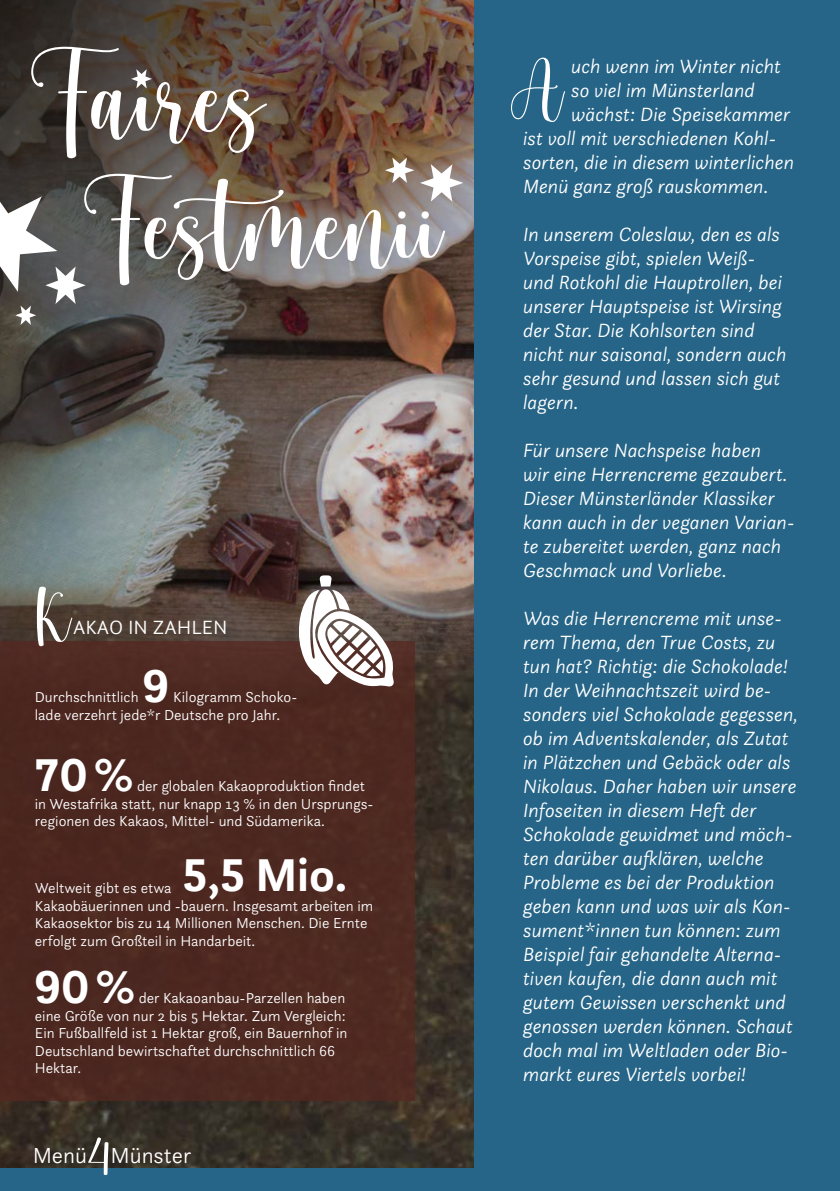
<style>
.page{position:relative;width:840px;height:1191px;background:#fff}
.page>*{position:absolute;margin:0;border:0;box-sizing:border-box;transform-origin:0 0}
.t1{font:141.2px "hellohoney Personal Use";color:#fff}
.t2{font:78.4px "hellohoney Personal Use";color:#fff}
.t3{font:65px "hellohoney Personal Use";color:#fff}
.Fließtext_7_5_pt_blo{font:700 48px "Questa Sans";color:#fff}
.t4{font:300 22.6px "Questa Sans";color:#fff}
.t5{font:italic 300 20px/24px "Questa Sans";color:#fff}
.t6{font:300 20px "Questa Sans";color:#fff}
.Fließtext_7_5_pt_blo-2{font:300 15px/17.6px "Questa Sans";color:#fff}
</style>
<div class="page">
<img style="left:414px;top:702px;width:60px;height:397px">
<img style="left:0;top:0;width:474px;height:702px">
<div style="left:474px;top:0;width:365px;height:1191px;background:#266587"></div>
<div style="left:0;top:641px;width:414px;height:459px;background:#4c2820"></div>
<svg style="left:0;top:1099px;width:474px;height:92px;background:#333d3e"></svg>
<svg style="left:298px;top:575px;width:96px;height:112px"></svg>
<svg style="left:420px;top:164px;width:43px;height:38px"></svg>
<svg style="left:0;top:196px;width:86px;height:129px"></svg>
<svg style="left:31px;top:47px;width:236px;height:111px;background:#6d6159"></svg>
<svg style="left:385px;top:157px;width:29px;height:26px"></svg>
<p class="t1" style="left:84px;top:152px;width:360px">Festmenii</p>
<p class="t2" style="left:37px;top:574px;width:36px">K</p>
<p class="t6" style="left:73px;top:614px;width:156px">AKAO IN ZAHLEN</p>
<p class="Fließtext_7_5_pt_blo" style="left:142px;top:655px;width:29px">9</p>
<p class="Fließtext_7_5_pt_blo-2" style="left:35px;top:688px;width:264px;text-indent:138px">Kilogramm Schoko&shy;lade verzehrt jede*r Deutsche pro Jahr.</p>
<p class="Fließtext_7_5_pt_blo" style="left:35px;top:744px;width:100px">70%</p>
<p class="Fließtext_7_5_pt_blo-2" style="left:35px;top:688px;width:105px">Durchschnittlich</p>
<p class="Fließtext_7_5_pt_blo-2" style="left:35px;top:777px;width:340px;text-indent:102px">der globalen Kakaoproduktion findet in Westafrika statt, nur knapp 13 % in den Ursprungs&shy;regionen des Kakaos, Mittel- und Südamerika.</p>
<p class="Fließtext_7_5_pt_blo" style="left:182px;top:844px;width:166px">5,5 Mio.</p>
<p class="Fließtext_7_5_pt_blo-2" style="left:35px;top:896px;width:340px">Kakaobäuerinnen und -bauern. Insgesamt arbeiten im<br>Kakaosektor bis zu 14 Millionen Menschen. Die Ernte erfolgt zum Großteil in Handarbeit.</p>
<p class="Fließtext_7_5_pt_blo-2" style="left:35px;top:878px;width:138px">Weltweit gibt es etwa</p>
<p class="Fließtext_7_5_pt_blo" style="left:35px;top:956px;width:102px">90%</p>
<p class="Fließtext_7_5_pt_blo-2" style="left:35px;top:988px;width:314px;text-indent:104px">der Kakaoanbau-Parzellen haben eine Größe von nur 2 bis 5 Hektar. Zum Vergleich:<br>Ein Fußballfeld ist 1 Hektar groß, ein Bauernhof in Deutschland bewirtschaftet durchschnittlich 66<br>Hektar.</p>
<p class="t4" style="left:33px;top:1141px;width:56px">Menü</p>
<p class="t3" style="left:88px;top:1120px;width:24px">4</p>
<p class="t4" style="left:110px;top:1141px;width:82px">Münster</p>
<p class="t2" style="left:510px;top:47px;width:54px">A</p>
<p class="t5" style="left:571px;top:53px;width:211px">uch wenn im Winter nicht</p>
<p class="t5" style="left:571px;top:77px;width:185px">so viel im Münsterland</p>
<p class="t5" style="left:571px;top:101px;width:221px">wächst: Die Speisekammer</p>
<p class="t5" style="left:523px;top:125px;width:255px">ist voll mit verschiedenen Kohl-</p>
<p class="t5" style="left:523px;top:149px;width:272px">sorten, die in diesem winterlichen</p>
<p class="t5" style="left:523px;top:173px;width:247px">Menü ganz groß rauskommen.</p>
<p class="t5" style="left:523px;top:221px;width:265px">In unserem Coleslaw, den es als<br>Vorspeise gibt, spielen Weiß&shy;und Rotkohl die Hauptrollen, bei unserer Hauptspeise ist Wirsing der Star. Die Kohlsorten sind nicht nur saisonal, sondern auch sehr gesund und lassen sich gut lagern.</p>
<p class="t5" style="left:523px;top:437px;width:273px">Für unsere Nachspeise haben<br>wir eine Herrencreme gezaubert.<br>Dieser Münsterländer Klassiker kann auch in der veganen Varian&shy;te zubereitet werden, ganz nach<br>Geschmack und Vorliebe.</p>
<p class="t5" style="left:523px;top:605px;width:276px">Was die Herrencreme mit unse&shy;rem Thema, den True Costs, zu tun hat? Richtig: die Schokolade!<br>In der Weihnachtszeit wird be&shy;sonders viel Schokolade gegessen, ob im Adventskalender, als Zutat in Plätzchen und Gebäck oder als<br>Nikolaus. Daher haben wir unsere<br>Infoseiten in diesem Heft der<br>Schokolade gewidmet und möch&shy;ten darüber aufklären, welche<br>Probleme es bei der Produktion geben kann und was wir als Kon&shy;sument*innen tun können: zum<br>Beispiel fair gehandelte Alterna&shy;tiven kaufen, die dann auch mit gutem Gewissen verschenkt und genossen werden können. Schaut doch mal im Weltladen oder Bio&shy;markt eures Viertels vorbei!</p>
</div>
